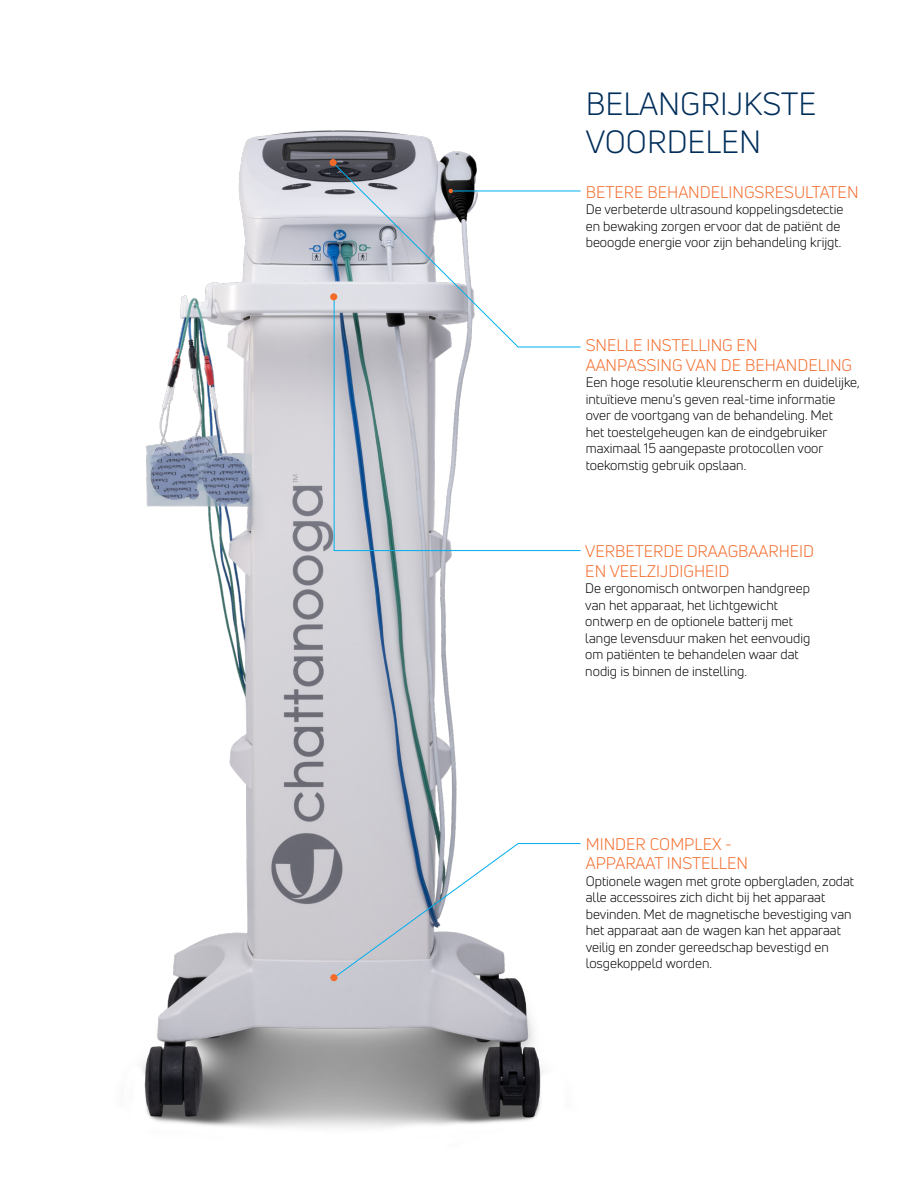
<style>
.page{position:relative;width:918px;height:1188px;background:#fff}
.page>*{position:absolute;margin:0;border:0;box-sizing:border-box;transform-origin:0 0}
.t1{font:31.5px/37.5px "Uni Neue";color:#002e5a}
.t2{font:16.5px/19.5px "Uni Neue";color:#f36a29}
.t3{font:13.5px/16.5px "Uni Neue";color:#000}
</style>
<div class="page">
<img style="left:142px;top:130px;width:439px;height:998px">
<svg style="left:332px;top:161px;width:249px;height:187px"></svg>
<div style="left:329px;top:159px;width:8px;height:7px;background:#f36a29;border-radius:50%"></div>
<svg style="left:333px;top:296px;width:248px;height:255px"></svg>
<svg style="left:330px;top:293px;width:8px;height:8px"></svg>
<svg style="left:332px;top:843px;width:249px;height:136px"></svg>
<div style="left:330px;top:974px;width:8px;height:7px;background:#f36a29;border-radius:50%"></div>
<h1 class="t1" style="left:586px;top:85px;width:232px">BELANGRIJKSTE<br>VOORDELEN</h1>
<p class="t2" style="left:586px;top:182px;width:274px">BETERE BEHANDELINGSRESULTATEN</p>
<p class="t3" style="left:586px;top:201px;width:259px">De verbeterde ultrasound koppelingsdetectie en bewaking zorgen ervoor dat de patiënt de beoogde energie voor zijn behandeling krijgt.</p>
<p class="t2" style="left:586px;top:336px;width:268px">SNELLE INSTELLING EN<br>AANPASSING VAN DE BEHANDELING</p>
<p class="t3" style="left:586px;top:374px;width:275px">Een hoge resolutie kleurenscherm en duidelijke, intuïtieve menu's geven real-time informatie over de voortgang van de behandeling. Met<br>het toestelgeheugen kan de eindgebruiker maximaal 15 aangepaste protocollen voor toekomstig gebruik opslaan.</p>
<p class="t2" style="left:585px;top:542px;width:230px">VERBETERDE DRAAGBAARHEID<br>EN VEELZIJDIGHEID</p>
<p class="t3" style="left:585px;top:580px;width:227px">De ergonomisch ontworpen handgreep van het apparaat, het lichtgewicht ontwerp en de optionele batterij met lange levensduur maken het eenvoudig om patiënten te behandelen waar dat nodig is binnen de instelling.</p>
<p class="t2" style="left:586px;top:834px;width:164px">MINDER COMPLEX -<br>APPARAAT INSTELLEN</p>
<p class="t3" style="left:586px;top:873px;width:270px">Optionele wagen met grote opbergladen, zodat alle accessoires zich dicht bij het apparaat bevinden. Met de magnetische bevestiging van het apparaat aan de wagen kan het apparaat veilig en zonder gereedschap bevestigd en losgekoppeld worden.</p>
</div>
